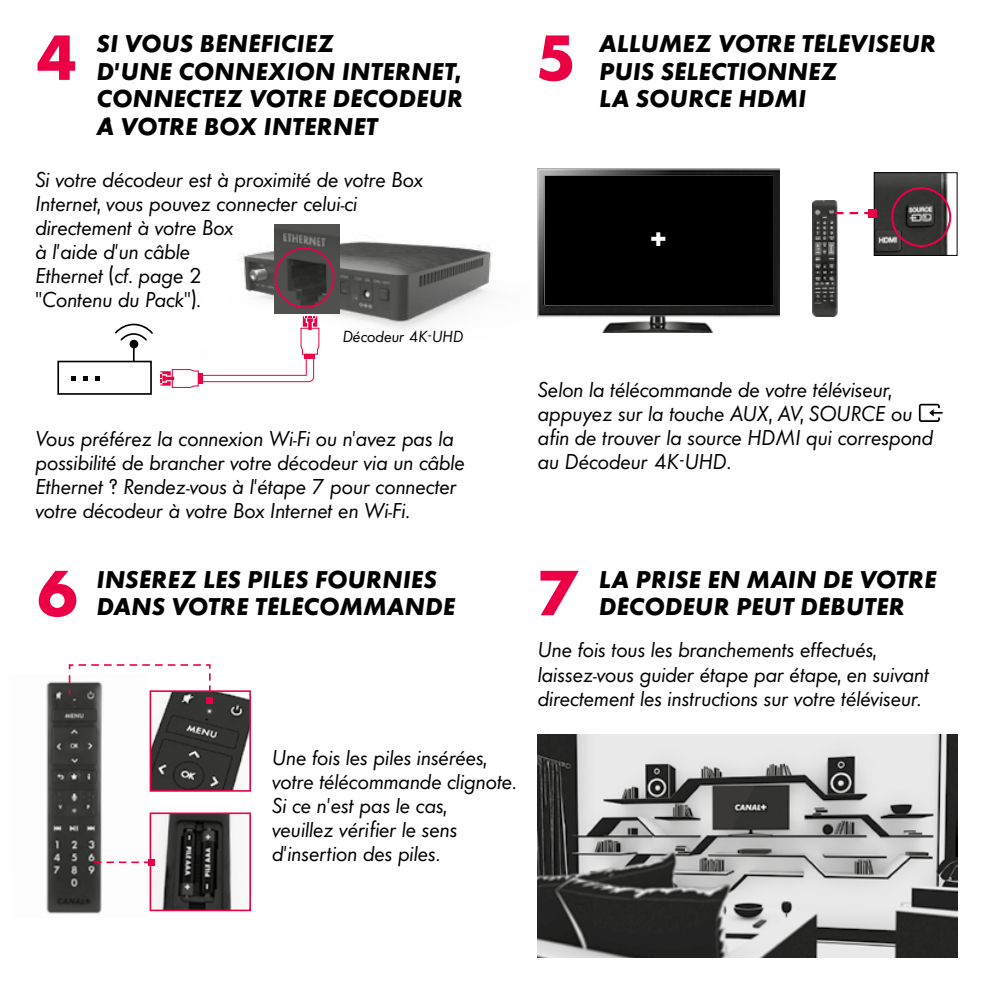
<style>
.page{position:relative;width:993px;height:993px;background:#fff}
.page>*{position:absolute;margin:0;border:0;box-sizing:border-box;transform-origin:0 0}
.t1{font:italic 700 59.25px "Canalp";color:#eb0045}
.t2{font:italic 700 22.5px/27.5px "Canalp";color:#000}
.t3{font:italic 20px/24px "Canalp";color:#000}
.t4{font:italic 700 17.5px "Canalp";color:#fefefc}
.t5{font:italic 15px "Canalp";color:#000}
</style>
<div class="page">
<img style="left:239px;top:224px;width:253px;height:123px">
<img style="left:274px;top:224px;width:65px;height:89px">
<div style="left:274px;top:247px;width:60px;height:61px;border:2px solid #eb0045;border-radius:50%"></div>
<div style="left:57px;top:360px;width:95px;height:34px;border:2px solid #000"></div>
<svg style="left:71px;top:376px;width:5px;height:4px"></svg>
<svg style="left:83px;top:376px;width:4px;height:4px"></svg>
<svg style="left:95px;top:376px;width:4px;height:4px"></svg>
<svg style="left:113px;top:323px;width:40px;height:38px"></svg>
<div style="left:129px;top:339px;width:9px;height:9px;background:#000;border-radius:50%"></div>
<svg style="left:160px;top:316px;width:159px;height:72px"></svg>
<img style="left:46px;top:681px;width:103px;height:233px">
<img style="left:152px;top:815px;width:83px;height:92px">
<div style="left:149px;top:812px;width:102px;height:98px;border:2px solid #eb0045"></div>
<svg style="left:94px;top:861px;width:54px;height:1px"></svg>
<div style="left:148px;top:858px;width:6px;height:7px;background:#eb0045"></div>
<img style="left:152px;top:693px;width:96px;height:95px">
<div style="left:149px;top:690px;width:102px;height:101px;border:2px solid #eb0045"></div>
<svg style="left:68px;top:664px;width:143px;height:38px"></svg>
<div style="left:206px;top:697px;width:7px;height:7px;background:#eb0045"></div>
<img style="left:537px;top:734px;width:420px;height:223px">
<img style="left:875px;top:174px;width:75px;height:80px">
<div style="left:873px;top:172px;width:84px;height:84px;border:1px solid #000"></div>
<div style="left:890px;top:187px;width:60px;height:60px;border:2px solid #eb0045;border-radius:50%"></div>
<img style="left:812px;top:201px;width:25px;height:115px">
<svg style="left:834px;top:212px;width:34px;height:2px"></svg>
<div style="left:868px;top:208px;width:8px;height:9px;background:#eb0045"></div>
<img style="left:537px;top:168px;width:242px;height:164px">
<div style="left:544px;top:176px;width:228px;height:129px;background:#000"></div>
<svg style="left:918px;top:403px;width:25px;height:20px"></svg>
<h1 class="t1" style="left:37px;top:19px;width:42px">4</h1>
<p class="t2" style="left:96px;top:30px;width:368px">SI VOUS BÉNÉFICIEZ<br>D’UNE CONNEXION INTERNET,<br>CONNECTEZ VOTRE DÉCODEUR<br>À VOTRE BOX INTERNET</p>
<p class="t3" style="left:35px;top:168px;width:389px">Si votre décodeur est à proximité de votre Box<br>Internet, vous pouvez connecter celui-ci directement à votre Box<br>à l’aide d’un câble<br>Ethernet (cf. page 2<br>“Contenu du Pack“).</p>
<p class="t5" style="left:342px;top:327px;width:122px">Décodeur 4KC+T UHD</p>
<p class="t3" style="left:35px;top:426px;width:431px">Vous préférez la connexion Wi-Fi ou n’avez pas la possibilité de brancher votre décodeur via un câble Ethernet ? Rendez-vous à l’étape 7 pour connecter votre décodeur à votre Box Internet en Wi-Fi.</p>
<h1 class="t1" style="left:35px;top:554px;width:46px">6</h1>
<p class="t2" style="left:96px;top:565px;width:360px">INSÉREZ LES PILES FOURNIES<br>DANS VOTRE TÉLÉCOMMANDE</p>
<p class="t3" style="left:272px;top:745px;width:246px">Une fois les piles insérées, votre télécommande clignote.<br>Si ce n'est pas le cas,<br>veuillez vérifier le sens d'insertion des piles.</p>
<h1 class="t1" style="left:537px;top:19px;width:41px">5</h1>
<p class="t2" style="left:599px;top:30px;width:338px">ALLUMEZ VOTRE TÉLÉVISEUR<br>PUIS SÉLECTIONNEZ<br>LA SOURCE HDMI</p>
<p class="t4" style="left:648px;top:228px;width:22px">+</p>
<p class="t3" style="left:537px;top:377px;width:397px">Selon la télécommande de votre téléviseur, appuyez sur la touche AUX, AV, SOURCE ou afin de trouver la source HDMI qui correspond au Décodeur 4KC+T UHD.</p>
<h1 class="t1" style="left:537px;top:554px;width:42px">7</h1>
<p class="t2" style="left:598px;top:565px;width:339px">LA PRISE EN MAIN DE VOTRE<br>DÉCODEUR PEUT DÉBUTER</p>
<p class="t3" style="left:537px;top:638px;width:393px">Une fois tous les branchements effectués, laissez-vous guider étape par étape, en suivant directement les instructions sur votre téléviseur.</p>
</div>
